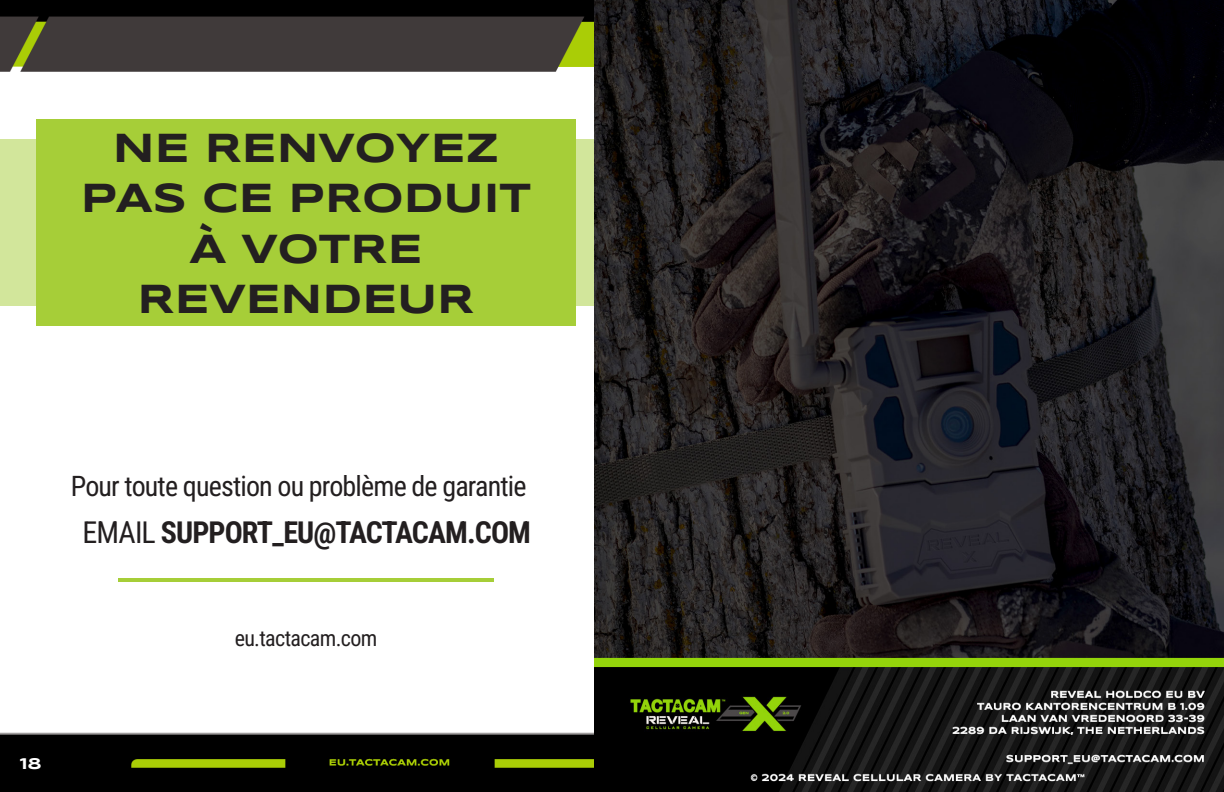
<style>
.page{position:relative;width:1224px;height:792px;background:#fff}
.page>*{position:absolute;margin:0;border:0;box-sizing:border-box;transform-origin:0 0}
.t1{font:700 42px/50.4px "Syncopate";color:#231f20;text-align:center;scale:.96 1}
.t2{font:700 30px "Roboto Condensed";letter-spacing:-.03em;color:#231f20}
.t3{font:28px "Roboto Condensed";letter-spacing:-.03em;color:#231f20}
.t4{font:22px "Roboto Condensed";letter-spacing:-.03em;color:#231f20}
.t5{font:700 16px "Syncopate";color:#fff}
.s1{font-weight:400}
</style>
<div class="page">
<img style="left:0;top:0;width:594px;height:792px">
<div style="left:0;top:139px;width:630px;height:166px;background:#d2e69b"></div>
<div style="left:36px;top:119px;width:540px;height:207px;background:#a6ce38"></div>
<hr style="left:118px;top:578px;width:376px;height:4px;background:#a6ce38">
<img style="left:594px;top:0;width:630px;height:792px">
<p class="t1" style="left:81px;top:122px;width:471px">NE RENVOYEZ<br>PAS CE PRODUIT<br>À VOTRE<br>REVENDEUR</p>
<p class="t3" style="left:71px;top:466px;width:457px">Pour toute question ou problème de garantie</p>
<p class="t2" style="left:83px;top:511px;width:450px"><span class="s1">EMAIL</span> SUPPORT_EU@TACTACAM.COM</p>
<p class="t4" style="left:235px;top:622px;width:144px">eu.tactacam.com</p>
<p class="t5" style="left:20px;top:754px;width:23px">18</p>
</div>
